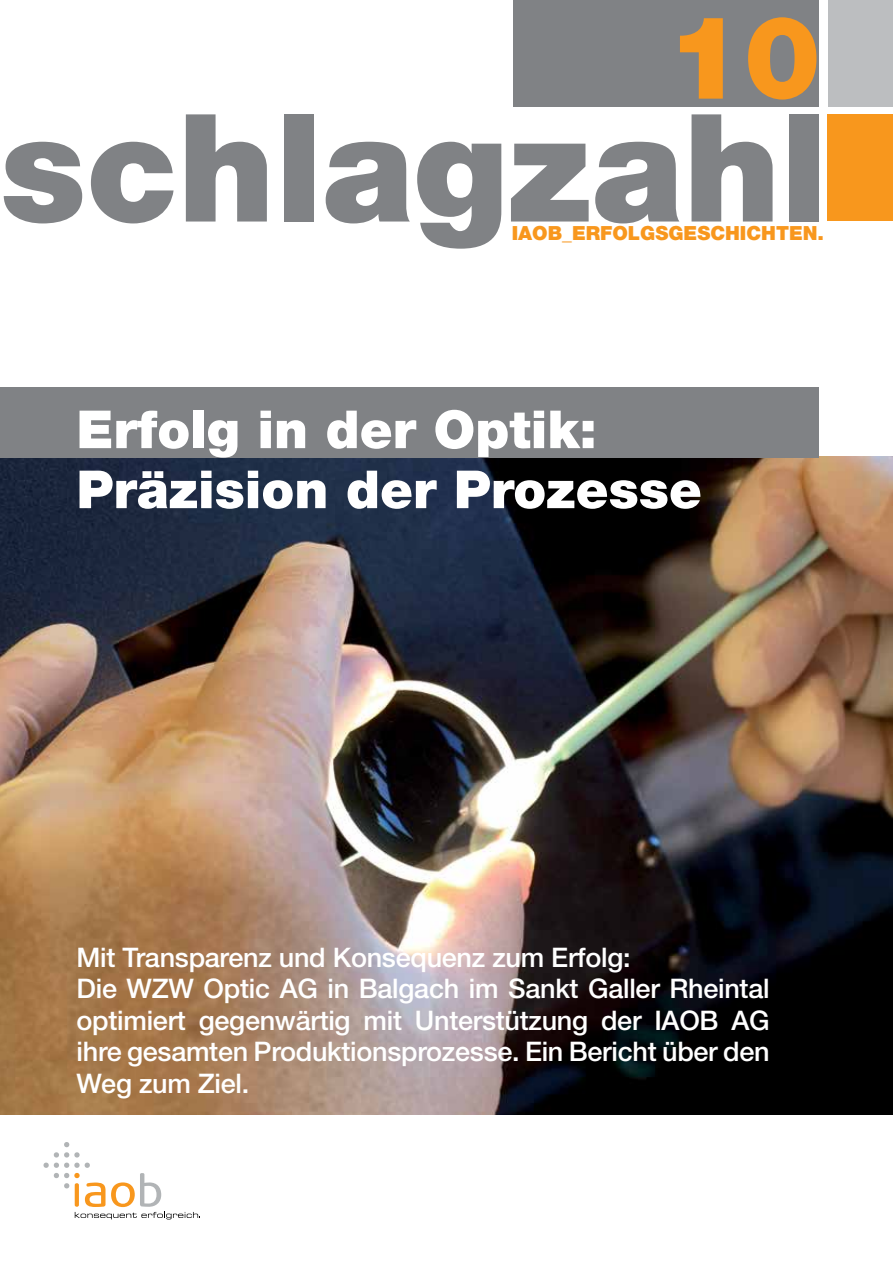
<style>
.page{position:relative;width:893px;height:1263px;background:#fff}
.page>*{position:absolute;margin:0;border:0;box-sizing:border-box;transform-origin:0 0}
.t1{font:900 150px "Helvetica Neue";color:#808285}
.t2{font:900 115.5px "Helvetica Neue";color:#f8971d}
.t3{font:900 52.5px/60px "Helvetica Neue";color:#fff}
.t4{font:500 27px/31.5px "Helvetica Neue";letter-spacing:-.01em;color:#fff}
.t5{font:900 19.5px "Helvetica Neue";color:#f8971d}
</style>
<div class="page">
<div style="left:828px;top:115px;width:65px;height:106px;background:#f8971d"></div>
<div style="left:513px;top:0;width:305px;height:106px;background:#808285"></div>
<img style="left:0;top:456px;width:893px;height:658px">
<div style="left:828px;top:0;width:65px;height:106px;background:#bcbec0"></div>
<svg style="left:43px;top:1142px;width:157px;height:77px"></svg>
<div style="left:0;top:387px;width:818px;height:71px;background:#808285"></div>
<h2 class="t2" style="left:666px;top:-11px;width:156px">10</h2>
<h1 class="t1" style="left:0;top:79px;width:829px">schlagzahl</h1>
<p class="t5" style="left:512px;top:222px;width:314px">IAOB_ERFOLGSGESCHICHTEN.</p>
<h3 class="t3" style="left:77px;top:399px;width:627px">Erfolg in der Optik:<br>Präzision der Prozesse</h3>
<p class="t4" style="left:77px;top:941px;width:695px">Mit Transparenz und Konsequenz zum Erfolg:<br>Die WZW Optic AG in Balgach im Sankt Galler Rheintal optimiert gegenwärtig mit Unterstützung der IAOB AG ihre gesamten Produktionsprozesse. Ein Bericht über den Weg zum Ziel.</p>
</div>
